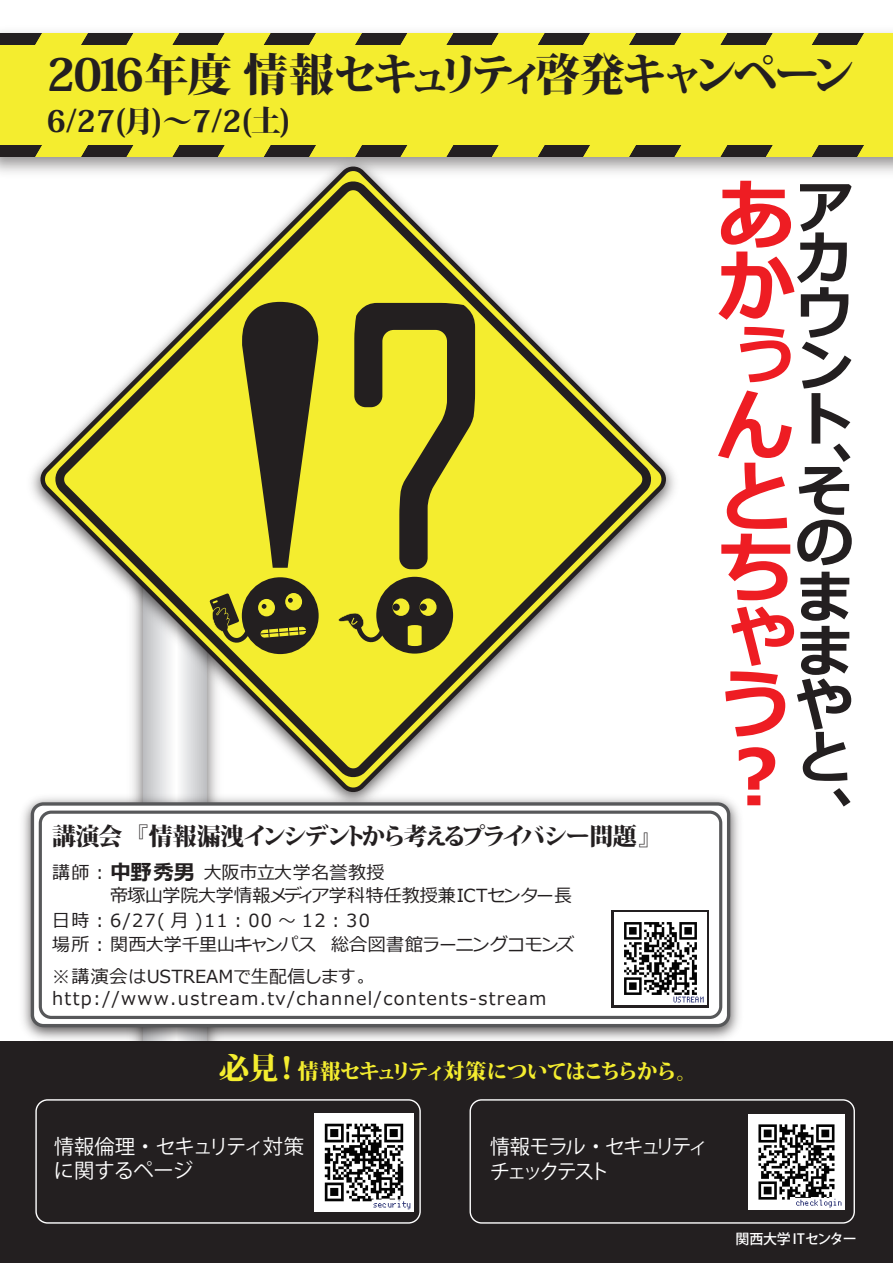
<style>
.page{position:relative;width:893px;height:1263px;background:#fff}
.page>*{position:absolute;margin:0;border:0;box-sizing:border-box;transform-origin:0 0}
.t1{font:700 77.4px/70.2px "Meiryo";color:#ee1d23;text-align:justify}
.t2{font:700 57.3px/52.9px "Meiryo";color:#231f20;text-align:justify}
.t3{font:800 44.7px "Koz Min Pro";letter-spacing:-.13em;color:#231f20}
.t4{font:800 29.85px "Koz Min Pro";color:#231f20}
.t5{font:800 24px "Koz Min Pro";letter-spacing:-.105em;color:#231f20}
.t6{font:800 21px "Koz Min Pro";letter-spacing:-.1em;color:#f4ed2f}
.t7{font:20.25px/24.9px "Koz Go Pr 6 N";letter-spacing:-.03em;color:#fff}
.t8{font:20.25px/24.9px "Koz Go Pr 6 N";letter-spacing:-.16em;color:#fff}
.t9{font:18px/24.3px "Meiryo";letter-spacing:-.005em;color:#231f20}
.t10{font:18px/21.8px "Meiryo";letter-spacing:.075em;color:#231f20}
.t11{font:500 13.95px "Koz Go Pr 6 N";letter-spacing:-.02em;color:#fff}
.s1{font-weight:700;font-size:21px}
.s2{font-size:30px}
</style>
<div class="page">
<img style="left:0;top:32px;width:893px;height:141px">
<div style="left:0;top:33px;width:893px;height:123px;background:#f4ed2f"></div>
<svg style="left:0;top:33px;width:864px;height:11px;fill:#231f20"></svg>
<svg style="left:0;top:145px;width:864px;height:11px;fill:#231f20"></svg>
<div style="left:0;top:1041px;width:893px;height:222px;background:#231f20"></div>
<div style="left:35px;top:1099px;width:386px;height:124px;border:1px solid #fff;border-radius:12px"></div>
<img style="left:315px;top:1114px;width:98px;height:98px">
<div style="left:470px;top:1099px;width:385px;height:124px;border:1px solid #fff;border-radius:11px"></div>
<img style="left:749px;top:1114px;width:95px;height:95px">
<img style="left:22px;top:152px;width:663px;height:343px">
<svg style="left:35px;top:161px;width:636px;height:629px"></svg>
<svg style="left:46px;top:172px;width:614px;height:609px"></svg>
<div style="left:242px;top:577px;width:77px;height:77px;background:#231f20;border-radius:50%"></div>
<svg style="left:210px;top:593px;width:97px;height:53px"></svg>
<svg style="left:242px;top:302px;width:76px;height:266px;background:#6f6a25"></svg>
<div style="left:376px;top:577px;width:77px;height:77px;background:#231f20;border-radius:50%"></div>
<div style="left:393px;top:598px;width:16px;height:18px;background:#f4ed2f;border-radius:50%"></div>
<div style="left:420px;top:598px;width:17px;height:18px;background:#f4ed2f;border-radius:50%"></div>
<div style="left:393px;top:603px;width:7px;height:8px;background:#231f20;border-radius:50%"></div>
<svg style="left:408px;top:625px;width:14px;height:21px"></svg>
<svg style="left:338px;top:613px;width:52px;height:32px"></svg>
<div style="left:420px;top:603px;width:7px;height:8px;background:#231f20;border-radius:50%"></div>
<svg style="left:354px;top:303px;width:121px;height:266px;background:#a49e29"></svg>
<img style="left:23px;top:790px;width:716px;height:251px">
<div style="left:32px;top:804px;width:697px;height:222px;background:#fff;border-radius:11px"></div>
<div style="left:31px;top:802px;width:699px;height:225px;border:3px solid #57585a;border-radius:11px"></div>
<div style="left:39px;top:810px;width:683px;height:209px;border:3px solid #57585a;border-radius:11px"></div>
<div style="left:611px;top:910px;width:98px;height:97px;background:linear-gradient(to bottom,#231f20,#231f20)"></div>
<img style="left:614px;top:912px;width:92px;height:93px">
<h3 class="t3" style="left:47px;top:41px;width:811px">2016年度 情報セキュリティ啓発キャンペーン</h3>
<h3 class="t4" style="left:47px;top:99px;width:245px">6/27(月)～7/2(土)</h3>
<h3 class="t5" style="left:52px;top:818px;width:612px">講演会『情報漏洩インシデントから考えるプライバシー問題』</h3>
<p class="t9" style="left:52px;top:861px;width:524px">講師：<span class="s1">中野秀男</span>大阪市立大学名誉教授　<br>　　　帝塚山学院大学情報メディア学科特任教授兼ICTセンター長日時：6/27( 月 )11：00 ～ 12：30<br>場所：関西大学千里山キャンパス 総合図書館ラーニングコモンズ</p>
<p class="t10" style="left:52px;top:966px;width:496px">※講演会はUSTREAMで生配信します。http://www.ustream.tv/channel/contents-stream</p>
<p class="t6" style="left:219px;top:1056px;width:480px"><span class="s2">必見！</span>情報セキュリティ対策についてはこちらから。</p>
<h1 class="t1" style="left:717px;top:184px;width:78px">あかぅんとちゃう？</h1>
<h2 class="t2" style="left:796px;top:184px;width:57px">アカウント</h2>
<h2 class="t2" style="left:796px;top:453px;width:57px;line-height:61.5px">、その</h2>
<h2 class="t2" style="left:796px;top:573px;width:57px;line-height:53.4px">ままやと</h2>
<h2 class="t2" style="left:796px;top:791px;width:56px">、</h2>
<p class="t7" style="left:54px;top:1134px;width:252px">情報倫理・セキュリティ対策に関するページ</p>
<p class="t8" style="left:490px;top:1134px;width:220px">情報モラル・セキュリティチェックテスト</p>
<p class="t11" style="left:736px;top:1231px;width:123px">関西大学 ITセンター</p>
</div>
